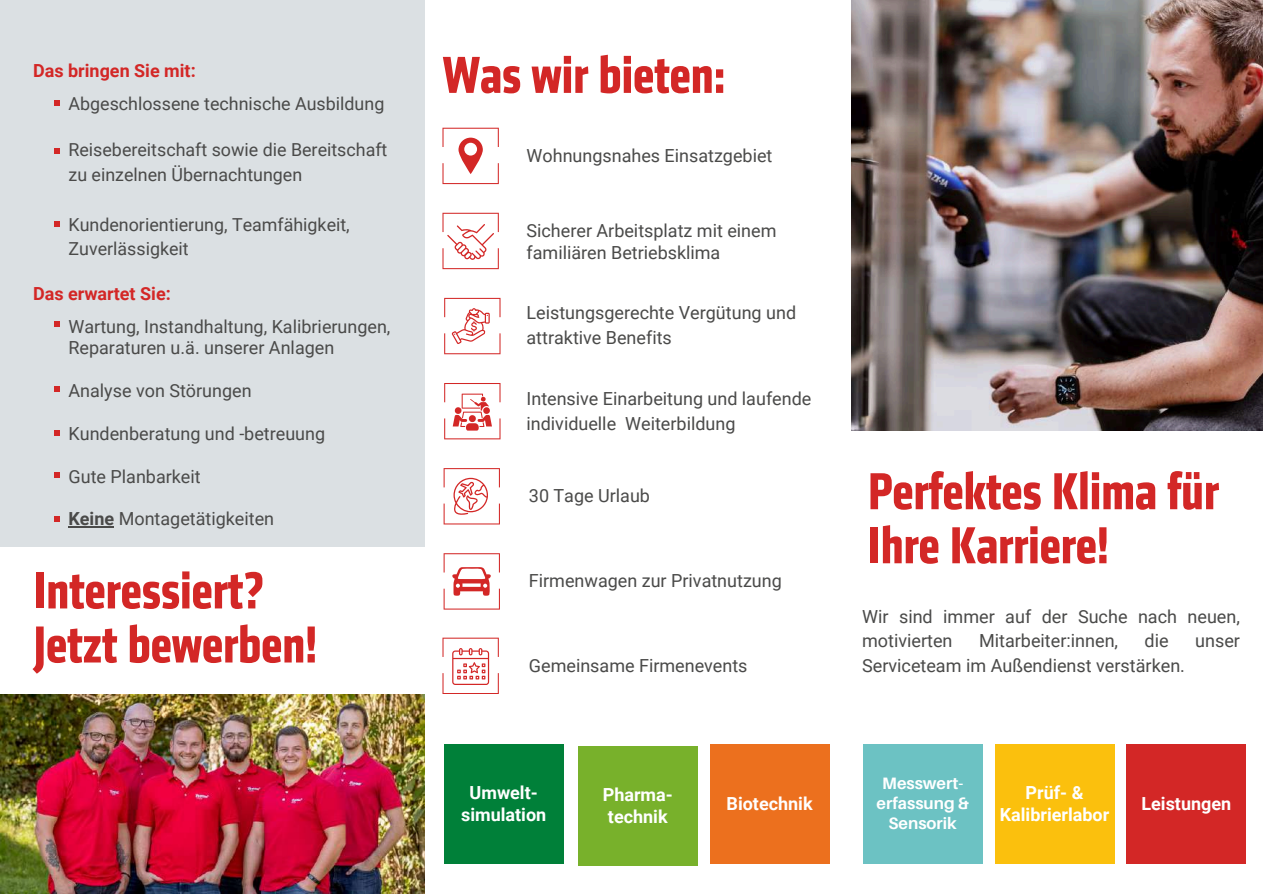
<style>
.page{position:relative;width:1263px;height:894px;background:#fff}
.page>*{position:absolute;margin:0;border:0;box-sizing:border-box;transform-origin:0 0}
.t1{font:700 condensed 54px/54px "Klavika Web";color:#d32726}
.t2{font:18px/24.8px "Roboto";color:#4a4a49}
.t3{font:700 18px/22.5px "Roboto";color:#fff;text-align:center}
.t4{font:700 18px "Roboto";color:#d32726}
.t5{font:17.85px/24.8px "Roboto";color:#4a4a49}
.t6{font:700 16.5px/20.2px "Aileron";color:#fff;text-align:center}
.s1{font-weight:700}
</style>
<div class="page">
<img style="left:851px;top:0;width:412px;height:430px">
<div style="left:1127px;top:744px;width:119px;height:119px;background:#d32726"></div>
<div style="left:0;top:0;width:425px;height:547px;background:#dbe0e3"></div>
<svg style="left:444px;top:298px;width:56px;height:56px"></svg>
<svg style="left:444px;top:383px;width:56px;height:56px"></svg>
<svg style="left:442px;top:213px;width:57px;height:56px"></svg>
<svg style="left:442px;top:128px;width:57px;height:56px"></svg>
<svg style="left:444px;top:553px;width:56px;height:56px"></svg>
<svg style="left:444px;top:468px;width:56px;height:56px"></svg>
<svg style="left:54px;top:100px;width:6px;height:6px"></svg>
<svg style="left:54px;top:148px;width:6px;height:6px"></svg>
<svg style="left:54px;top:221px;width:6px;height:6px"></svg>
<svg style="left:54px;top:321px;width:6px;height:6px"></svg>
<svg style="left:54px;top:386px;width:6px;height:6px"></svg>
<svg style="left:54px;top:430px;width:6px;height:6px"></svg>
<svg style="left:54px;top:472px;width:6px;height:5px"></svg>
<svg style="left:54px;top:516px;width:6px;height:5px"></svg>
<div style="left:995px;top:744px;width:119px;height:119px;background:#fbc00d"></div>
<div style="left:863px;top:744px;width:119px;height:119px;background:#6cc2c3"></div>
<div style="left:710px;top:744px;width:119px;height:119px;background:#ec701e"></div>
<div style="left:578px;top:746px;width:119px;height:119px;background:#78b12b"></div>
<div style="left:444px;top:744px;width:119px;height:119px;background:#008039"></div>
<img style="left:0;top:694px;width:425px;height:199px">
<hr style="left:69px;top:526px;width:45px;height:1px;background:#4a4a49">
<svg style="left:442px;top:637px;width:57px;height:56px"></svg>
<p class="t4" style="left:33px;top:60px;width:164px">Das bringen Sie mit:</p>
<h1 class="t1" style="left:443px;top:50px;width:284px">Was wir bieten:</h1>
<p class="t5" style="left:69px;top:92px;width:317px">Abgeschlossene technische Ausbildung</p>
<p class="t5" style="left:69px;top:138px;width:320px">Reisebereitschaft sowie die Bereitschaft zu einzelnen Übernachtungen</p>
<p class="t5" style="left:69px;top:212px;width:283px">Kundenorientierung, Teamfähigkeit,<br>Zuverlässigkeit</p>
<p class="t2" style="left:526px;top:220px;width:251px;line-height:21.3px">Sicherer Arbeitsplatz mit einem familiären Betriebsklima</p>
<p class="t2" style="left:526px;top:143px;width:247px">Wohnungsnahes Einsatzgebiet</p>
<p class="t4" style="left:33px;top:283px;width:139px">Das erwartet Sie:</p>
<p class="t2" style="left:69px;top:316px;width:323px;line-height:21.3px">Wartung, Instandhaltung, Kalibrierungen,<br>Reparaturen u.ä. unserer Anlagen</p>
<p class="t2" style="left:69px;top:378px;width:185px">Analyse von Störungen</p>
<p class="t2" style="left:69px;top:421px;width:258px">Kundenberatung und -betreuung</p>
<p class="t2" style="left:69px;top:464px;width:134px">Gute Planbarkeit</p>
<p class="t2" style="left:69px;top:506px;width:207px"><span class="s1">Keine</span> Montagetätigkeiten</p>
<h1 class="t1" style="left:34px;top:565px;width:285px">Interessiert?<br>Jetzt bewerben!</h1>
<p class="t2" style="left:526px;top:301px;width:271px">Leistungsgerechte Vergütung und attraktive Benefits</p>
<p class="t2" style="left:526px;top:387px;width:286px">Intensive Einarbeitung und laufende individuelle Weiterbildung</p>
<p class="t2" style="left:529px;top:483px;width:123px">30 Tage Urlaub</p>
<p class="t2" style="left:529px;top:568px;width:254px">Firmenwagen zur Privatnutzung</p>
<p class="t2" style="left:529px;top:653px;width:220px">Gemeinsame Firmenevents</p>
<p class="t3" style="left:461px;top:781px;width:87px">Umwelt&shy;simulation</p>
<p class="t3" style="left:603px;top:782px;width:72px;text-align:left">Pharma&shy;technik</p>
<p class="t3" style="left:726px;top:792px;width:88px">Biotechnik</p>
<h1 class="t1" style="left:868px;top:466px;width:352px">Perfektes Klima für<br>Ihre Karriere!</h1>
<p class="t2" style="left:862px;top:604px;width:379px">Wir sind immer auf der Suche nach neuen, motivierten</p>
<p class="t2" style="left:979px;top:628px;width:141px">Mitarbeiter:innen,</p>
<p class="t2" style="left:1145px;top:628px;width:26px">die</p>
<p class="t2" style="left:1195px;top:628px;width:46px">unser</p>
<p class="t2" style="left:862px;top:653px;width:324px">Serviceteam im Außendienst verstärken.</p>
<p class="t6" style="left:876px;top:772px;width:94px">Messwert&shy;erfassung &amp;<br>Sensorik</p>
<p class="t3" style="left:1000px;top:781px;width:111px">Prüf- &amp;<br>Kalibrierlabor</p>
<p class="t3" style="left:1141px;top:792px;width:91px">Leistungen</p>
</div>
